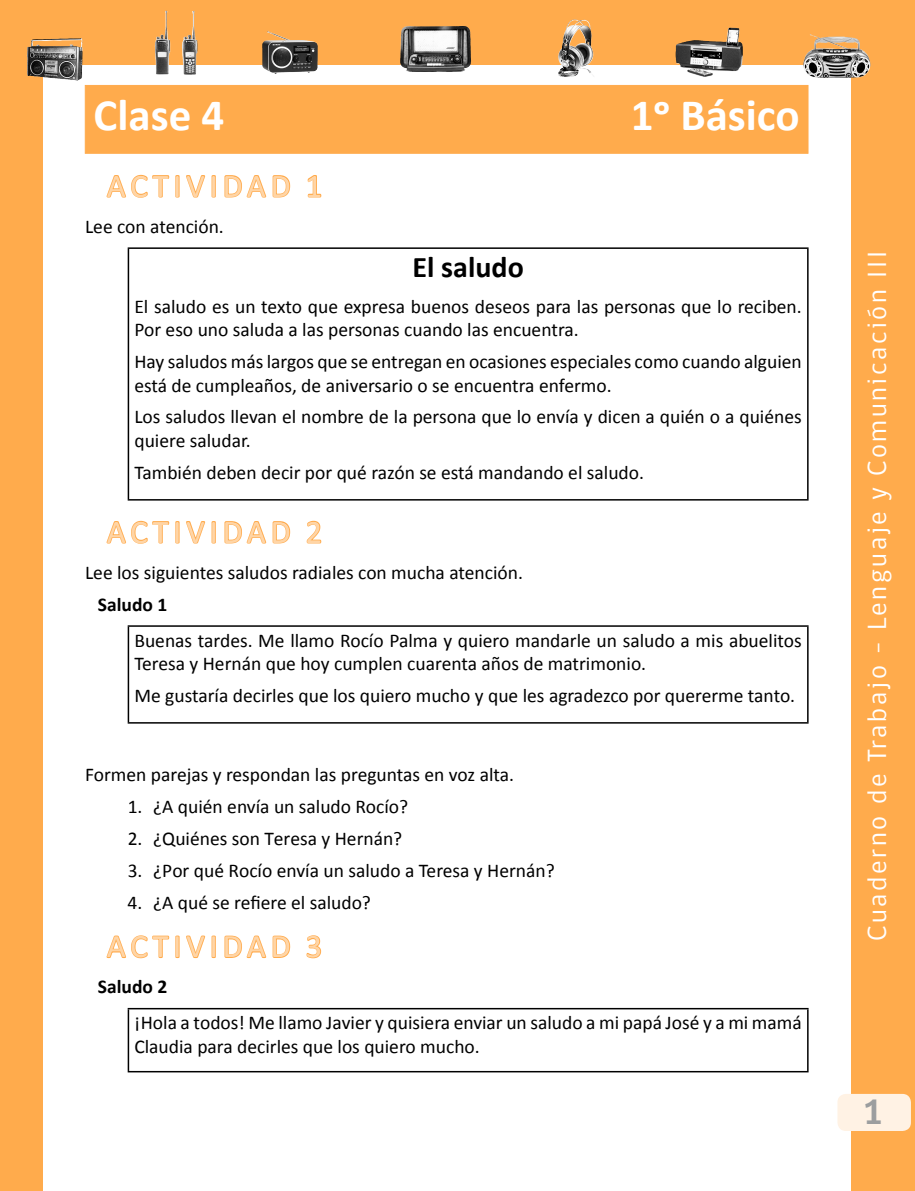
<style>
.page{position:relative;width:915px;height:1191px;background:#fff}
.page>*{position:absolute;margin:0;border:0;box-sizing:border-box;transform-origin:0 0}
.t1{font:700 45px "Calibri";color:#fff}
.t2{font:700 36px "gob CL";color:#9c9e9f}
.t3{font:33px "Calibri";letter-spacing:.14em;color:#ffd5a6}
.t4{font:700 30px "Calibri";color:#000}
.t5{font:27px "gob CL";letter-spacing:.1em;color:#fff}
.t6{font:19.5px/23.4px "Calibri";color:#000}
.t7{font:700 19.5px "Calibri";color:#000}
</style>
<div class="page">
<div style="left:850px;top:0;width:64px;height:1191px;background:#ffab4c"></div>
<div style="left:0;top:0;width:914px;height:65px;background:#ffab4c"></div>
<div style="left:0;top:0;width:42px;height:1191px;background:#ffab4c"></div>
<img style="left:27px;top:38px;width:55px;height:43px">
<img style="left:803px;top:35px;width:67px;height:43px">
<img style="left:400px;top:26px;width:71px;height:46px">
<img style="left:262px;top:31px;width:53px;height:43px">
<img style="left:675px;top:28px;width:67px;height:49px">
<img style="left:155px;top:11px;width:42px;height:64px">
<img style="left:558px;top:20px;width:35px;height:57px">
<div style="left:837px;top:1094px;width:73px;height:37px;background:#fff2e4;border-radius:9px"></div>
<div style="left:85px;top:85px;width:723px;height:69px;background:#ffab4c;border:1px solid #ffab4c"></div>
<svg style="left:106px;top:174px;width:110px;height:24px"></svg>
<svg style="left:224px;top:175px;width:67px;height:23px"></svg>
<svg style="left:307px;top:175px;width:15px;height:23px"></svg>
<hr style="left:128px;top:247px;width:680px;height:2px;background:#000">
<hr style="left:128px;top:249px;width:1px;height:250px;background:#000">
<hr style="left:806px;top:249px;width:2px;height:250px;background:#000">
<hr style="left:128px;top:499px;width:680px;height:1px;background:#000">
<svg style="left:106px;top:520px;width:110px;height:24px"></svg>
<svg style="left:224px;top:521px;width:67px;height:23px"></svg>
<svg style="left:306px;top:520px;width:16px;height:24px"></svg>
<hr style="left:128px;top:625px;width:680px;height:2px;background:#000">
<hr style="left:128px;top:627px;width:1px;height:95px;background:#000">
<hr style="left:806px;top:627px;width:2px;height:95px;background:#000">
<hr style="left:128px;top:722px;width:680px;height:1px;background:#000">
<svg style="left:106px;top:935px;width:110px;height:24px"></svg>
<svg style="left:224px;top:935px;width:67px;height:24px"></svg>
<svg style="left:306px;top:935px;width:16px;height:24px"></svg>
<hr style="left:128px;top:1008px;width:680px;height:1px;background:#000">
<hr style="left:128px;top:1009px;width:1px;height:62px;background:#000">
<hr style="left:806px;top:1009px;width:2px;height:62px;background:#000">
<hr style="left:128px;top:1071px;width:680px;height:1px;background:#000">
<h1 class="t1" style="left:94px;top:86px;width:132px">Clase 4</h1>
<h1 class="t1" style="left:630px;top:86px;width:170px">1o Básico</h1>
<h3 class="t3" style="left:107px;top:165px;width:123px">ac tividad</h3>
<h3 class="t3" style="left:305px;top:165px;width:18px">1</h3>
<p class="t6" style="left:85px;top:215px;width:140px">Lee con atención.</p>
<h3 class="t4" style="left:412px;top:247px;width:113px">El saludo</h3>
<p class="t6" style="left:134px;top:295px;width:668px">El saludo es un texto que expresa buenos deseos para las personas que lo reciben.<br>Por eso uno saluda a las personas cuando las encuentra.</p>
<p class="t6" style="left:134px;top:350px;width:668px">Hay saludos más largos que se entregan en ocasiones especiales como cuando alguien está de cumpleaños, de aniversario o se encuentra enfermo.</p>
<p class="t6" style="left:134px;top:405px;width:668px">Los saludos llevan el nombre de la persona que lo envía y dicen a quién o a quiénes quiere saludar.</p>
<p class="t6" style="left:134px;top:461px;width:511px">También deben decir por qué razón se está mandando el saludo.</p>
<h3 class="t3" style="left:107px;top:511px;width:123px">ac tividad</h3>
<h3 class="t3" style="left:305px;top:511px;width:18px">2</h3>
<p class="t6" style="left:85px;top:561px;width:439px">Lee los siguientes saludos radiales con mucha atención.</p>
<p class="t7" style="left:98px;top:592px;width:71px">Saludo 1</p>
<p class="t6" style="left:134px;top:628px;width:668px">Buenas tardes. Me llamo Rocío Palma y quiero mandarle un saludo a mis abuelitos<br>Teresa y Hernán que hoy cumplen cuarenta años de matrimonio.</p>
<p class="t6" style="left:134px;top:684px;width:662px">Me gustaría decirles que los quiero mucho y que les agradezco por quererme tanto.</p>
<p class="t6" style="left:85px;top:763px;width:430px">Formen parejas y respondan las preguntas en voz alta.</p>
<p class="t6" style="left:128px;top:795px;width:282px">1. ¿A quién envía un saludo Rocío?</p>
<p class="t6" style="left:128px;top:827px;width:276px">2. ¿Quiénes son Teresa y Hernán?</p>
<p class="t6" style="left:128px;top:859px;width:428px">3. ¿Por qué Rocío envía un saludo a Teresa y Hernán?</p>
<p class="t6" style="left:128px;top:891px;width:245px">4. ¿A qué se refiere el saludo?</p>
<h3 class="t3" style="left:107px;top:925px;width:123px">ac tividad</h3>
<h3 class="t3" style="left:305px;top:925px;width:18px">3</h3>
<p class="t7" style="left:98px;top:974px;width:71px">Saludo 2</p>
<p class="t6" style="left:134px;top:1011px;width:668px">¡Hola a todos! Me llamo Javier y quisiera enviar un saludo a mi papá José y a mi mamá<br>Claudia para decirles que los quiero mucho.</p>
<h3 class="t5" style="left:858px;top:941px;width:691px;rotate:-90deg">Cuaderno de Trabajo - Lenguaje y Comunicación III</h3>
<h2 class="t2" style="left:862px;top:1087px;width:22px">1</h2>
</div>
